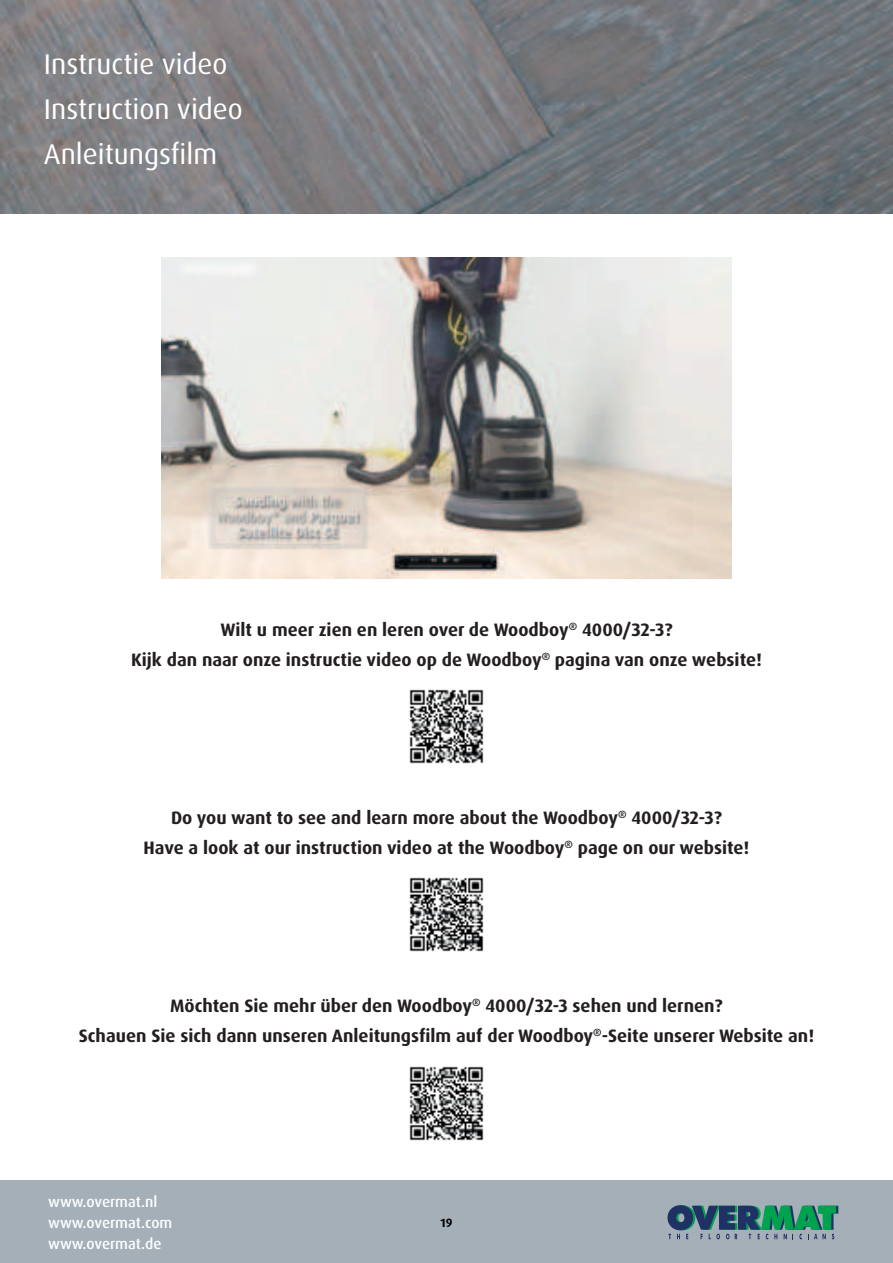
<style>
.page{position:relative;width:893px;height:1263px;background:#fff}
.page>*{position:absolute;margin:0;border:0;box-sizing:border-box;transform-origin:0 0}
.t1{font:28.5px/45px "Dax Pro";color:#fff}
.t2{font:700 18px/30px "Dax Pro";color:#231f20;text-align:center}
.t3{font:500 15px/21px "Dax Pro";color:#fff}
.t4{font:700 12px "Dax Pro";color:#000001}
</style>
<div class="page">
<div style="left:0;top:1181px;width:893px;height:82px;background:#a4afb8"></div>
<svg style="left:667px;top:1205px;width:171px;height:34px"></svg>
<img style="left:162px;top:257px;width:569px;height:321px">
<img style="left:0;top:0;width:892px;height:213px">
<img style="left:409px;top:689px;width:75px;height:75px">
<img style="left:409px;top:877px;width:75px;height:75px">
<img style="left:409px;top:1066px;width:75px;height:75px">
<h1 class="t1" style="left:44px;top:43px;width:200px">Instructie video<br>Instruction video<br>Anleitungsfilm</h1>
<p class="t2" style="left:131px;top:616px;width:632px">Wilt u meer zien en leren over de Woodboy<sup>®</sup> 4000/32-3?<br>Kijk dan naar onze instructie video op de Woodboy<sup>®</sup> pagina van onze website!</p>
<p class="t2" style="left:144px;top:804px;width:607px">Do you want to see and learn more about the Woodboy<sup>®</sup> 4000/32-3?<br>Have a look at our instruction video at the Woodboy<sup>®</sup> page on our website!</p>
<p class="t2" style="left:79px;top:991px;width:737px">Möchten Sie mehr über den Woodboy<sup>®</sup> 4000/32-3 sehen und lernen?<br>Schauen Sie sich dann unseren Anleitungsfilm auf der Woodboy<sup>®</sup>-Seite unserer Website an!</p>
<p class="t3" style="left:48px;top:1191px;width:126px">www.overmat.nl www.overmat.com www.overmat.de</p>
<p class="t4" style="left:440px;top:1217px;width:13px">19</p>
</div>
